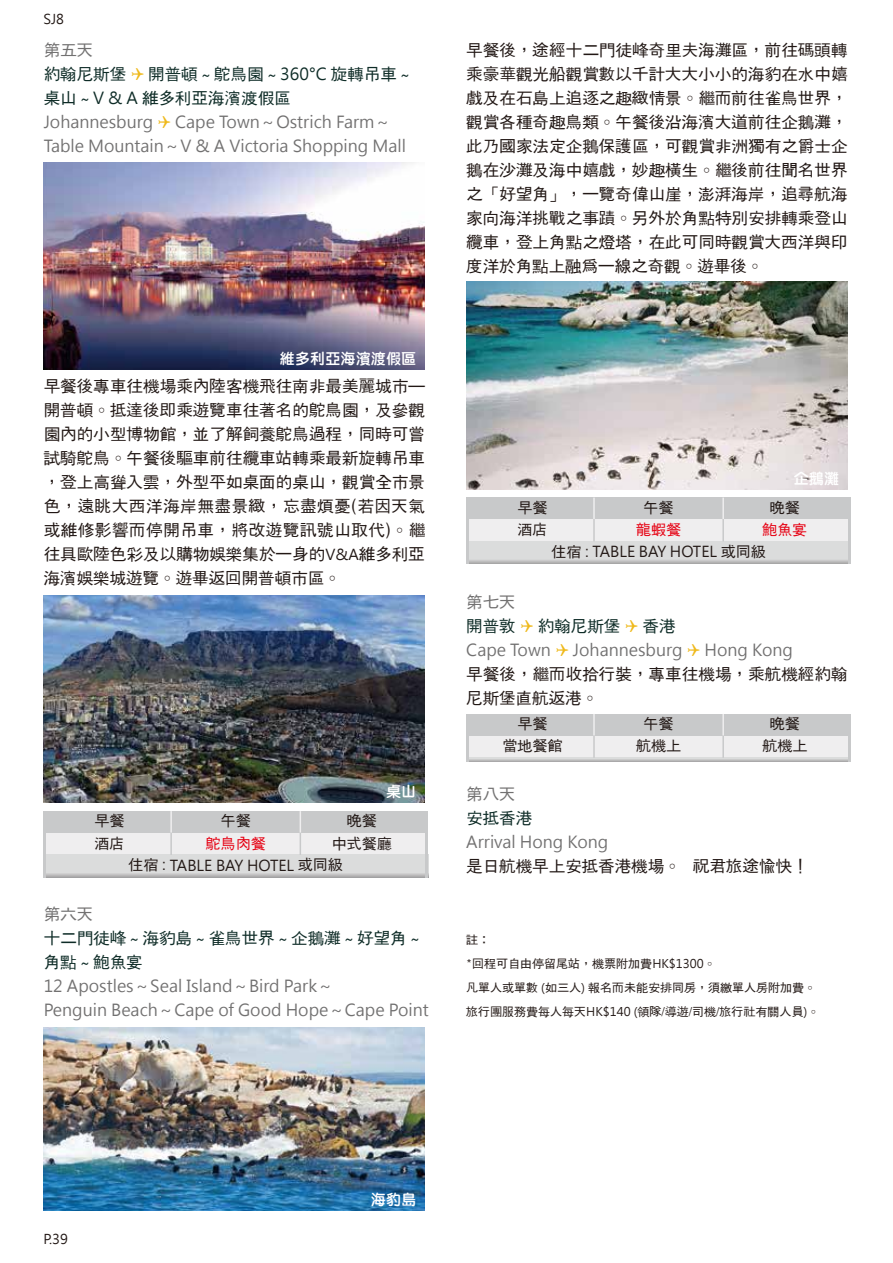
<style>
.page{position:relative;width:893px;height:1263px;background:#fff}
.page>*{position:absolute;margin:0;border:0;box-sizing:border-box;transform-origin:0 0}
.t1{font:16.5px/24px "FZPHB B51 0";letter-spacing:.005em;color:#221815;text-align:justify}
.t2{font:16.5px/24px "Microsoft Jheng Hei";color:#727171}
.t3{font:16.5px/24px "FZPHB B51 0";color:#0e2c27}
.t4{font:16.5px "FZPHB B51 0";color:#727171}
.t5{font:15px "Microsoft Jheng Hei";color:#221815}
.t6{font:15px "FZPHB B51 0";color:#221815}
.t7{font:15px "DFN Yuan MXB HKP BF";letter-spacing:.01em;color:#fff}
.t8{font:15px "FZPHB B51 0";color:#e60012}
.t9{font:13.5px "Microsoft Jheng Hei";color:#221815}
.t10{font:12px/24px "FZPHB B51 0";color:#221815}
.s1{font-family:"Microsoft Jheng Hei"}
.s2{font-family:"Microsoft Jheng Hei";font-size:15px}
.s3{font-family:"FZPHB B51 0"}
</style>
<div class="page">
<div style="left:466px;top:498px;width:385px;height:66px;background:#efeeef"></div>
<svg style="left:469px;top:541px;width:379px;height:23px;background:#d4d5d5"></svg>
<hr style="left:466px;top:498px;width:3px;height:66px;background:#c8c9ca">
<hr style="left:848px;top:498px;width:3px;height:66px;background:#c8c9ca">
<div style="left:469px;top:498px;width:379px;height:21px;background:#c8c9ca"></div>
<hr style="left:593px;top:519px;width:2px;height:22px;background:#c8c9ca">
<hr style="left:722px;top:519px;width:2px;height:22px;background:#c8c9ca">
<hr style="left:593px;top:498px;width:2px;height:21px;background:#efeeef">
<hr style="left:722px;top:498px;width:2px;height:21px;background:#efeeef">
<div style="left:43px;top:811px;width:385px;height:66px;background:#efeeef"></div>
<svg style="left:46px;top:855px;width:379px;height:22px;background:#d5d6d6"></svg>
<hr style="left:43px;top:811px;width:3px;height:66px;background:#c8c9ca">
<hr style="left:425px;top:811px;width:3px;height:66px;background:#c8c9ca">
<div style="left:46px;top:811px;width:379px;height:21px;background:#c8c9ca"></div>
<hr style="left:170px;top:832px;width:2px;height:23px;background:#c8c9ca">
<hr style="left:170px;top:811px;width:2px;height:21px;background:#efeeef">
<svg style="left:300px;top:811px;width:1px;height:44px"></svg>
<div style="left:466px;top:714px;width:385px;height:47px;background:#efeeef"></div>
<svg style="left:469px;top:758px;width:379px;height:3px"></svg>
<hr style="left:466px;top:714px;width:3px;height:47px;background:#c8c9ca">
<hr style="left:848px;top:714px;width:3px;height:47px;background:#c8c9ca">
<div style="left:469px;top:714px;width:379px;height:21px;background:#c8c9ca"></div>
<hr style="left:593px;top:735px;width:2px;height:23px;background:#c8c9ca">
<hr style="left:722px;top:735px;width:2px;height:23px;background:#c8c9ca">
<hr style="left:593px;top:714px;width:2px;height:21px;background:#efeeef">
<hr style="left:722px;top:714px;width:2px;height:21px;background:#efeeef">
<img style="left:43px;top:595px;width:382px;height:207px">
<img style="left:43px;top:1027px;width:382px;height:183px">
<img style="left:43px;top:162px;width:382px;height:207px">
<img style="left:466px;top:282px;width:382px;height:207px">
<p class="t9" style="left:43px;top:11px;width:22px">SJ8</p>
<p class="t4" style="left:44px;top:41px;width:51px">第五天</p>
<p class="t3" style="left:44px;top:63px;width:84px">約翰尼斯堡</p>
<p class="t3" style="left:44px;top:63px;width:371px;text-indent:105px">開普頓～鴕鳥園～<span class="s1">360°C</span> 旋轉吊車～桌山～<span class="s1">V &amp; A</span> 維多利亞海濱渡假區</p>
<p class="t2" style="left:44px;top:110px;width:111px">Johannesburg</p>
<p class="t2" style="left:44px;top:110px;width:364px;text-indent:132px">Cape Town～Ostrich Farm～<br>Table Mountain～V &amp; A Victoria Shopping Mall</p>
<p class="t7" style="left:280px;top:351px;width:138px">維多利亞海濱渡假區</p>
<p class="t1" style="left:44px;top:375px;width:383px">早餐後專車往機場乘內陸客機飛往南非最美麗城市—開普頓。抵達後即乘遊覽車往著名的鴕鳥園，及參觀園內的小型博物館，並了解飼養鴕鳥過程，同時可嘗試騎鴕鳥。午餐後驅車前往纜車站轉乘最新旋轉吊車，登上高聳入雲，外型平如桌面的桌山，觀賞全市景色，遠眺大西洋海岸無盡景緻，忘盡煩憂(若因天氣或維修影響而停開吊車，將改遊覽訊號山取代)。繼往具歐陸色彩及以購物娛樂集於一身的<span class="s2">V&amp;A</span>維多利亞海濱娛樂城遊覽。遊畢返回開普頓市區。</p>
<p class="t7" style="left:386px;top:784px;width:32px">桌山</p>
<p class="t6" style="left:95px;top:813px;width:31px">早餐</p>
<p class="t6" style="left:221px;top:813px;width:31px">午餐</p>
<p class="t6" style="left:347px;top:813px;width:31px">晚餐</p>
<p class="t6" style="left:95px;top:835px;width:31px">酒店</p>
<p class="t8" style="left:206px;top:835px;width:61px">鴕鳥肉餐</p>
<p class="t5" style="left:129px;top:856px;width:216px"><span class="s3">住宿 :</span> TABLE BAY HOTEL <span class="s3">或同級</span></p>
<p class="t6" style="left:332px;top:835px;width:61px">中式餐廳</p>
<p class="t4" style="left:44px;top:905px;width:51px">第六天</p>
<p class="t3" style="left:44px;top:927px;width:381px">十二門徒峰～海豹島～雀鳥世界～企鵝灘～好望角～角點～鮑魚宴</p>
<p class="t2" style="left:44px;top:974px;width:387px">12 Apostles～Seal Island～Bird Park～<br>Penguin Beach～Cape of Good Hope～Cape Point</p>
<p class="t1" style="left:466px;top:39px;width:383px">早餐後，途經十二門徒峰奇里夫海灘區，前往碼頭轉乘豪華觀光船觀賞數以千計大大小小的海豹在水中嬉戲及在石島上追逐之趣緻情景。繼而前往雀鳥世界，觀賞各種奇趣鳥類。午餐後沿海濱大道前往企鵝灘，此乃國家法定企鵝保護區，可觀賞非洲獨有之爵士企鵝在沙灘及海中嬉戲，妙趣橫生。繼後前往聞名世界之「好望角」，一覽奇偉山崖，澎湃海岸，追尋航海家向海洋挑戰之事蹟。另外於角點特別安排轉乘登山纜車，登上角點之燈塔，在此可同時觀賞大西洋與印度洋於角點上融為一線之奇觀。遊畢後。</p>
<p class="t7" style="left:794px;top:471px;width:47px">企鵝灘</p>
<p class="t6" style="left:517px;top:499px;width:31px">早餐</p>
<p class="t6" style="left:644px;top:499px;width:31px">午餐</p>
<p class="t6" style="left:770px;top:499px;width:31px">晚餐</p>
<p class="t6" style="left:517px;top:522px;width:31px">酒店</p>
<p class="t8" style="left:636px;top:522px;width:46px">龍蝦餐</p>
<p class="t5" style="left:551px;top:542px;width:216px"><span class="s3">住宿 :</span> TABLE BAY HOTEL <span class="s3">或同級</span></p>
<p class="t8" style="left:762px;top:522px;width:46px">鮑魚宴</p>
<p class="t4" style="left:466px;top:594px;width:51px">第七天</p>
<p class="t3" style="left:466px;top:615px;width:51px">開普敦</p>
<p class="t3" style="left:538px;top:615px;width:84px">約翰尼斯堡</p>
<p class="t3" style="left:642px;top:615px;width:34px">香港</p>
<p class="t2" style="left:466px;top:638px;width:86px">Cape Town</p>
<p class="t2" style="left:573px;top:638px;width:111px">Johannesburg</p>
<p class="t2" style="left:705px;top:638px;width:90px">Hong Kong</p>
<p class="t1" style="left:466px;top:663px;width:383px">早餐後，繼而收拾行裝，專車往機場，乘航機經約翰尼斯堡直航返港。</p>
<p class="t6" style="left:517px;top:716px;width:31px">早餐</p>
<p class="t6" style="left:644px;top:716px;width:31px">午餐</p>
<p class="t6" style="left:770px;top:716px;width:31px">晚餐</p>
<p class="t6" style="left:502px;top:738px;width:61px">當地餐館</p>
<p class="t6" style="left:636px;top:738px;width:46px">航機上</p>
<p class="t6" style="left:762px;top:738px;width:47px">航機上</p>
<p class="t4" style="left:466px;top:786px;width:51px">第八天</p>
<p class="t3" style="left:466px;top:807px;width:67px">安抵香港</p>
<p class="t2" style="left:466px;top:830px;width:144px">Arrival Hong Kong</p>
<p class="t1" style="left:466px;top:855px;width:344px">是日航機早上安抵香港機場。 祝君旅途愉快！</p>
<p class="t10" style="left:466px;top:928px;width:355px">註：<br>*回程可自由停留尾站，機票附加費<span class="s1">HK$1300</span>。<br>凡單人或單數 <span class="s1">(</span>如三人<span class="s1">)</span> 報名而未能安排同房，須繳單人房附加費。旅行團服務費每人每天<span class="s1">HK$140 (</span>領隊/導遊/司機/旅行社有關人員<span class="s1">)</span>。</p>
<p class="t9" style="left:43px;top:1231px;width:26px">P.39</p>
<p class="t7" style="left:371px;top:1192px;width:47px">海豹島</p>
</div>
